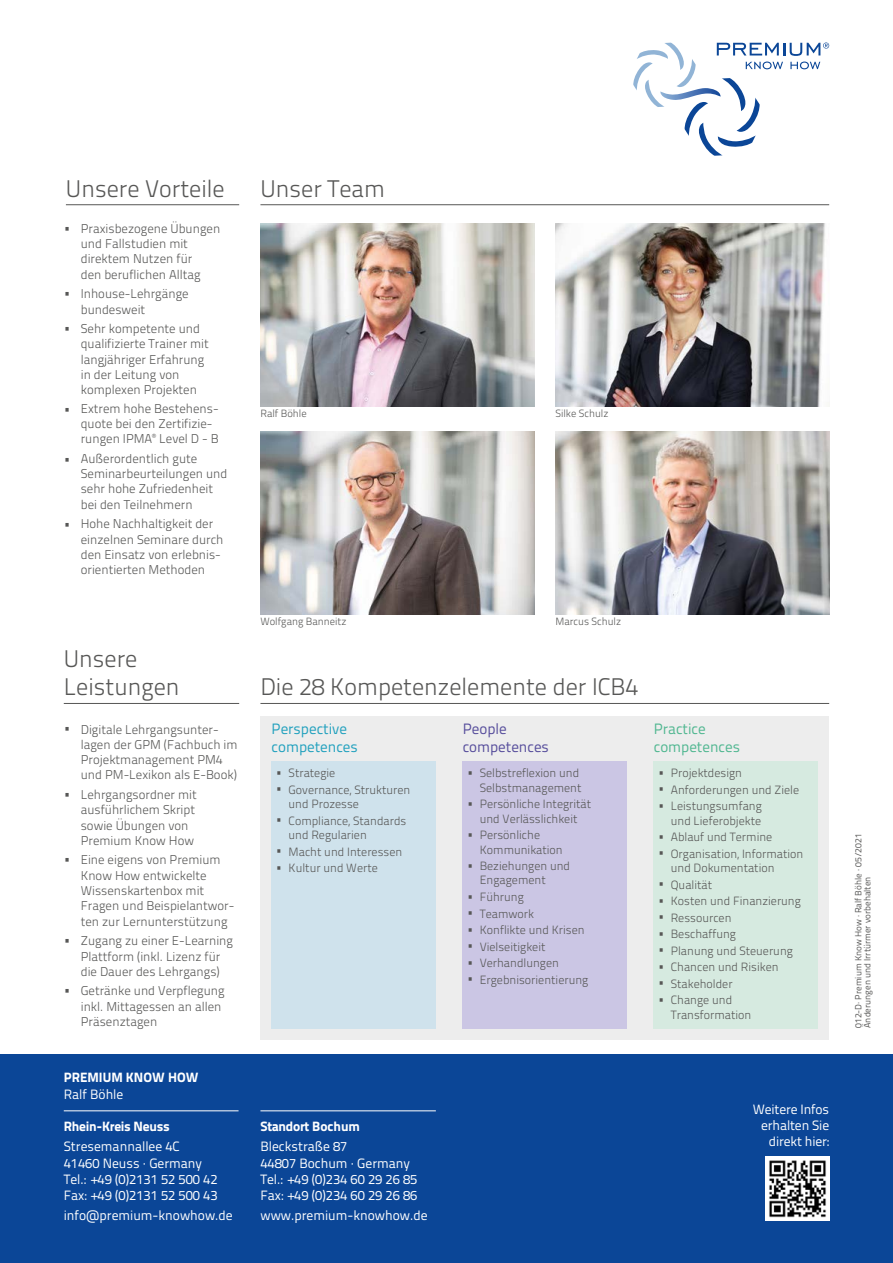
<style>
.page{position:relative;width:893px;height:1263px;background:#fff}
.page>*{position:absolute;margin:0;border:0;box-sizing:border-box;transform-origin:0 0}
.t1{font:24px/28.8px "Titillium Text 22 L 250 wt";color:#575756}
.t2{font:15px/18px "Titillium Text 22 L 400 wt";color:#22a1be}
.t3{font:15px/18px "Titillium Text 22 L 400 wt";color:#51b791}
.t4{font:15px/18px "Titillium Text 22 L 400 wt";color:#574e9c}
.t5{font:13.5px/16.2px "Titillium Text 22 L 400 wt";color:#fff}
.t6{font:13.5px "Titillium Text 22 L 999 wt";letter-spacing:-.02em;color:#fff}
.t7{font:13.5px "Titillium Text 22 L 999 wt";color:#fff}
.t8{font:12.75px/15.3px "Titillium Text 22 L 250 wt";color:#575756}
.t9{font:12px/14.4px "Titillium Text 22 L 250 wt";color:#575756}
.t10{font:10.5px "Titillium Text 22 L 250 wt";color:#575756}
.t11{font:9px/9px "Titillium Text 22 L 400 wt";color:#575756}
</style>
<div class="page">
<svg style="left:633px;top:43px;width:196px;height:113px"></svg>
<hr style="left:260px;top:204px;width:569px;height:1px;background:#575756">
<hr style="left:66px;top:204px;width:173px;height:1px;background:#575756">
<div style="left:260px;top:716px;width:569px;height:323px;background:#ededed"></div>
<hr style="left:260px;top:703px;width:569px;height:1px;background:#575756">
<div style="left:272px;top:761px;width:164px;height:268px;background:#cfe2ec"></div>
<div style="left:463px;top:761px;width:164px;height:268px;background:#cbc6e4"></div>
<div style="left:654px;top:761px;width:164px;height:268px;background:#d6eae0"></div>
<hr style="left:64px;top:703px;width:175px;height:1px;background:#575756">
<div style="left:0;top:1054px;width:893px;height:209px;background:#0b4697"></div>
<img style="left:765px;top:1157px;width:64px;height:63px">
<hr style="left:64px;top:1110px;width:175px;height:1px;background:#fff">
<hr style="left:260px;top:1110px;width:176px;height:1px;background:#fff">
<img style="left:555px;top:432px;width:274px;height:182px">
<img style="left:555px;top:223px;width:274px;height:183px">
<img style="left:260px;top:223px;width:274px;height:183px">
<img style="left:260px;top:432px;width:274px;height:182px">
<h1 class="t1" style="left:66px;top:173px;width:160px">Unsere Vorteile</h1>
<h1 class="t1" style="left:260px;top:173px;width:126px">Unser Team</h1>
<p class="t8" style="left:81px;top:220px;width:141px;text-indent:-17px">• Praxisbezogene Übungen und Fallstudien mit direktem Nutzen für<br>den beruflichen Alltag</p>
<p class="t8" style="left:81px;top:285px;width:109px;text-indent:-17px">• Inhouse-Lehrgänge bundesweit</p>
<p class="t8" style="left:81px;top:320px;width:130px;text-indent:-17px">• Sehr kompetente und qualifizierte Trainer mit langjähriger Erfahrung in der Leitung von komplexen Projekten</p>
<p class="t8" style="left:81px;top:400px;width:139px;text-indent:-17px">• Extrem hohe Bestehens&shy;quote bei den Zertifizie&shy;rungen IPMA<sup>®</sup> Level D - B</p>
<p class="t8" style="left:81px;top:450px;width:148px;text-indent:-17px">• Außerordentlich gute<br>Seminarbeurteilungen und sehr hohe Zufriedenheit bei den Teilnehmern</p>
<p class="t8" style="left:81px;top:515px;width:144px;text-indent:-17px">• Hohe Nachhaltigkeit der einzelnen Seminare durch den Einsatz von erlebnis&shy;orientierten Methoden</p>
<p class="t10" style="left:260px;top:406px;width:48px">Ralf Böhle</p>
<p class="t10" style="left:260px;top:614px;width:88px">Wolfgang Banneitz</p>
<p class="t10" style="left:555px;top:406px;width:54px">Silke Schulz</p>
<p class="t10" style="left:555px;top:614px;width:67px">Marcus Schulz</p>
<h1 class="t1" style="left:64px;top:642px;width:117px">Unsere<br>Leistungen</h1>
<p class="t8" style="left:81px;top:721px;width:158px;text-indent:-17px">• Digitale Lehrgangsunter&shy;lagen der GPM (Fachbuch im<br>Projektmanagement PM4 und PM-Lexikon als E-Book)</p>
<p class="t8" style="left:81px;top:786px;width:117px;text-indent:-17px">• Lehrgangsordner mit ausführlichem Skript sowie Übungen von<br>Premium Know How</p>
<p class="t8" style="left:81px;top:852px;width:155px;text-indent:-17px">• Eine eigens von Premium<br>Know How entwickelte<br>Wissenskartenbox mit<br>Fragen und Beispielantwor&shy;ten zur Lernunterstützung</p>
<p class="t8" style="left:64px;top:932px;width:171px;text-align:center">• Zugang zu einer E-Learning<br>Plattform (inkl. Lizenz für<br>die Dauer des Lehrgangs)</p>
<p class="t8" style="left:81px;top:982px;width:145px;text-indent:-17px">• Getränke und Verpflegung inkl. Mittagessen an allen<br>Präsenztagen</p>
<p class="t7" style="left:64px;top:1067px;width:136px">PREMIUM KNOW HOW</p>
<p class="t5" style="left:64px;top:1085px;width:61px">Ralf Böhle</p>
<p class="t6" style="left:64px;top:1115px;width:108px">Rhein-Kreis Neuss</p>
<p class="t5" style="left:64px;top:1138px;width:155px">Stresemannallee 4C<br>41460 Neuss · Germany<br>Tel.: +49 (0)2131 52 500 42<br>Fax: +49 (0)2131 52 500 43</p>
<p class="t5" style="left:64px;top:1207px;width:170px">info@premium-knowhow.de</p>
<h1 class="t1" style="left:260px;top:671px;width:379px">Die 28 Kompetenzelemente der ICB4</h1>
<p class="t4" style="left:463px;top:719px;width:88px">People competences</p>
<p class="t2" style="left:272px;top:719px;width:88px">Perspective competences</p>
<p class="t3" style="left:654px;top:719px;width:88px">Practice competences</p>
<p class="t9" style="left:276px;top:765px;width:61px">• Strategie</p>
<p class="t9" style="left:289px;top:782px;width:123px;text-indent:-13px">• Governance, Strukturen und Prozesse</p>
<p class="t9" style="left:289px;top:813px;width:119px;text-indent:-13px">• Compliance, Standards und Regularien</p>
<p class="t9" style="left:276px;top:844px;width:128px">• Macht und Interessen</p>
<p class="t9" style="left:276px;top:860px;width:103px">• Kultur und Werte</p>
<p class="t9" style="left:467px;top:765px;width:116px;text-align:right">• Selbstreflexion und<br>Selbstmanagement</p>
<p class="t9" style="left:467px;top:796px;width:126px;text-align:center">• Persönliche Integrität und Verlässlichkeit</p>
<p class="t9" style="left:480px;top:827px;width:85px;text-indent:-13px">• Persönliche<br>Kommunikation</p>
<p class="t9" style="left:480px;top:858px;width:92px;text-indent:-13px">• Beziehungen und<br>Engagement</p>
<p class="t9" style="left:467px;top:889px;width:58px">• Führung</p>
<p class="t9" style="left:467px;top:905px;width:69px">• Teamwork</p>
<p class="t9" style="left:467px;top:922px;width:119px">• Konflikte und Krisen</p>
<p class="t9" style="left:467px;top:938px;width:80px">• Vielseitigkeit</p>
<p class="t9" style="left:467px;top:955px;width:93px">• Verhandlungen</p>
<p class="t9" style="left:467px;top:971px;width:123px">• Ergebnisorientierung</p>
<p class="t6" style="left:260px;top:1115px;width:101px">Standort Bochum</p>
<p class="t5" style="left:260px;top:1138px;width:158px">Bleckstraße 87<br>44807 Bochum · Germany<br>Tel.: +49 (0)234 60 29 26 85<br>Fax: +49 (0)234 60 29 26 86</p>
<p class="t5" style="left:260px;top:1207px;width:169px">www.premium-knowhow.de</p>
<p class="t9" style="left:658px;top:765px;width:86px">• Projektdesign</p>
<p class="t9" style="left:658px;top:782px;width:143px">• Anforderungen und Ziele</p>
<p class="t9" style="left:658px;top:798px;width:105px;text-align:right">• Leistungsumfang und Lieferobjekte</p>
<p class="t9" style="left:658px;top:829px;width:116px">• Ablauf und Termine</p>
<p class="t9" style="left:671px;top:846px;width:134px;text-indent:-13px">• Organisation, Information und Dokumentation</p>
<p class="t9" style="left:658px;top:877px;width:56px">• Qualität</p>
<p class="t9" style="left:658px;top:893px;width:144px">• Kosten und Finanzierung</p>
<p class="t9" style="left:658px;top:910px;width:75px">• Ressourcen</p>
<p class="t9" style="left:658px;top:926px;width:80px">• Beschaffung</p>
<p class="t9" style="left:658px;top:943px;width:136px">• Planung und Steuerung</p>
<p class="t9" style="left:658px;top:959px;width:122px">• Chancen und Risiken</p>
<p class="t9" style="left:658px;top:976px;width:76px">• Stakeholder</p>
<p class="t9" style="left:671px;top:992px;width:82px;text-indent:-13px">• Change und<br>Transformation</p>
<p class="t5" style="left:753px;top:1100px;width:78px;text-align:right">Weitere Infos erhalten Sie direkt hier:</p>
<p class="t11" style="left:853px;top:1028px;width:196px;rotate:-90deg">012-D· Premium Know How · Ralf Böhle · 05/2021<br>Änderungen und Irrtürmer vorbehalten</p>
</div>
